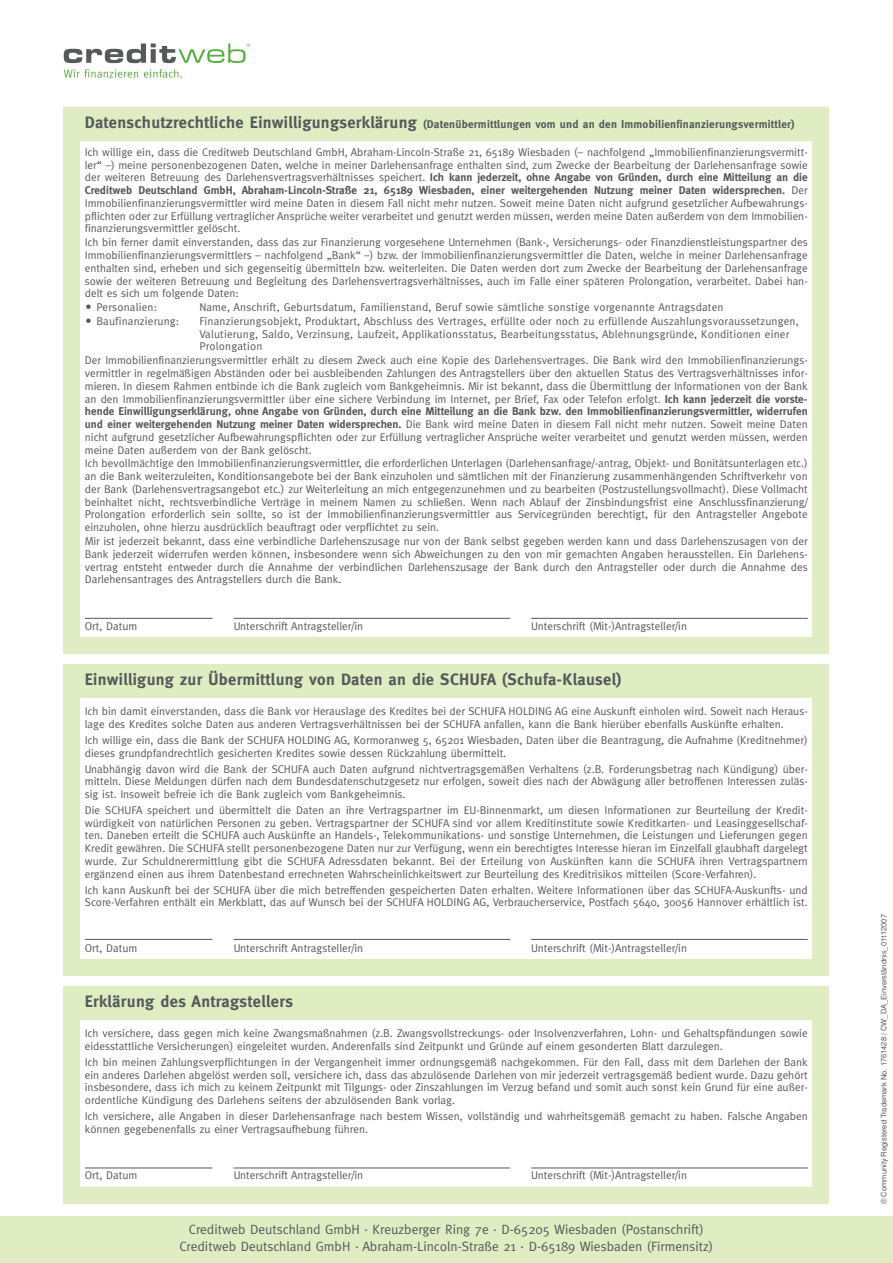
<style>
.page{position:relative;width:893px;height:1263px;background:#fff}
.page>*{position:absolute;margin:0;border:0;box-sizing:border-box;transform-origin:0 0}
.t1{font:700 16.5px "Meta";letter-spacing:.02em;color:#57585a}
.t2{font:13.5px/17px "Meta";color:#57585a;text-align:center}
.t3{font:11.25px/12.8px "Meta";color:#57585a;text-align:justify}
.t4{font:700 11.25px "Meta";letter-spacing:.02em;color:#57585a}
.t5{font:7.5px "Helvetica";color:#57585a}
.s1{font-size:16.5px}
.s2{font-weight:700}
.s3{font-family:"European Pi Three"}
</style>
<div class="page">
<div style="left:0;top:1217px;width:893px;height:46px;background:#e0edc3"></div>
<div style="left:64px;top:107px;width:765px;height:546px;background:#e0edc3"></div>
<div style="left:64px;top:986px;width:765px;height:218px;background:#e0edc3"></div>
<div style="left:81px;top:1020px;width:731px;height:167px;background:#fff"></div>
<div style="left:81px;top:141px;width:731px;height:495px;background:#fff"></div>
<hr style="left:85px;top:1167px;width:127px;height:1px;background:#57585a">
<hr style="left:85px;top:618px;width:127px;height:1px;background:#57585a">
<hr style="left:234px;top:1167px;width:276px;height:1px;background:#57585a">
<hr style="left:234px;top:618px;width:276px;height:1px;background:#57585a">
<hr style="left:531px;top:1167px;width:277px;height:1px;background:#57585a">
<div style="left:64px;top:664px;width:765px;height:311px;background:#e0edc3"></div>
<div style="left:81px;top:698px;width:731px;height:260px;background:#fff"></div>
<hr style="left:85px;top:939px;width:127px;height:1px;background:#57585a">
<hr style="left:234px;top:939px;width:276px;height:1px;background:#57585a">
<hr style="left:531px;top:939px;width:277px;height:1px;background:#57585a">
<hr style="left:531px;top:618px;width:277px;height:1px;background:#57585a">
<svg style="left:64px;top:44px;width:186px;height:19px"></svg>
<svg style="left:64px;top:69px;width:74px;height:9px"></svg>
<svg style="left:144px;top:69px;width:38px;height:9px"></svg>
<p class="t4" style="left:85px;top:120px;width:711px"><span class="s1">Datenschutzrechtliche Einwilligungserklärung</span> (Datenübermittlungen vom und an den Immobilienfinanzierungsvermittler)</p>
<p class="t3" style="left:85px;top:146px;width:724px">Ich willige ein, dass die Creditweb Deutschland GmbH, Abraham-Lincoln-Straße 21, 65189 Wiesbaden (– nachfolgend „Immobilienfinanzierungsvermitt&shy;ler“ –) meine personenbezogenen Daten, welche in meiner Darlehensanfrage enthalten sind, zum Zwecke der Bearbeitung der Darlehensanfrage sowie der weiteren Betreuung des Darlehensvertragsverhältnisses speichert. <span class="s2">Ich kann jederzeit, ohne Angabe von Gründen, durch eine Mitteilung an die Creditweb Deutschland GmbH, Abraham-Lincoln-Straße 21, 65189 Wiesbaden, einer weitergehenden Nutzung meiner Daten widersprechen.</span> Der Immobilienfinanzierungsvermittler wird meine Daten in diesem Fall nicht mehr nutzen. Soweit meine Daten nicht aufgrund gesetzlicher Aufbewahrungs&shy;pflichten oder zur Erfüllung vertraglicher Ansprüche weiter verarbeitet und genutzt werden müssen, werden meine Daten außerdem von dem Immobilien&shy;finanzierungsvermittler gelöscht.</p>
<p class="t3" style="left:85px;top:237px;width:724px">Ich bin ferner damit einverstanden, dass das zur Finanzierung vorgesehene Unternehmen (Bank-, Versicherungs- oder Finanzdienstleistungspartner des Immobilienfinanzierungsvermittlers – nachfolgend „Bank“ –) bzw. der Immobilienfinanzierungsvermittler die Daten, welche in meiner Darlehensanfrage enthalten sind, erheben und sich gegenseitig übermitteln bzw. weiterleiten. Die Daten werden dort zum Zwecke der Bearbeitung der Darlehensanfrage sowie der weiteren Betreuung und Begleitung des Darlehensvertragsverhältnisses, auch im Falle einer späteren Prolongation, verarbeitet. Dabei han&shy;delt es sich um folgende Daten:</p>
<p class="t3" style="left:85px;top:301px;width:74px"><span class="s3">-</span> Personalien:</p>
<p class="t3" style="left:200px;top:301px;width:525px">Name, Anschrift, Geburtsdatum, Familienstand, Beruf sowie sämtliche sonstige vorgenannte Antragsdaten</p>
<p class="t3" style="left:85px;top:315px;width:96px"><span class="s3">-</span> Baufinanzierung:</p>
<p class="t3" style="left:200px;top:315px;width:601px;text-align:left">Finanzierungsobjekt, Produktart, Abschluss des Vertrages, erfüllte oder noch zu erfüllende Auszahlungsvoraussetzungen,<br>Valutierung, Saldo, Verzinsung, Laufzeit, Applikationsstatus, Bearbeitungsstatus, Ablehnungsgründe, Konditionen einer<br>Prolongation</p>
<p class="t3" style="left:85px;top:355px;width:724px">Der Immobilienfinanzierungsvermittler erhält zu diesem Zweck auch eine Kopie des Darlehensvertrages. Die Bank wird den Immobilienfinanzierungs&shy;vermittler in regelmäßigen Abständen oder bei ausbleibenden Zahlungen des Antragstellers über den aktuellen Status des Vertragsverhältnisses infor&shy;mieren. In diesem Rahmen entbinde ich die Bank zugleich vom Bankgeheimnis. Mir ist bekannt, dass die Übermittlung der Informationen von der Bank an den Immobilienfinanzierungsvermittler über eine sichere Verbindung im Internet, per Brief, Fax oder Telefon erfolgt. <span class="s2">Ich kann jederzeit die vorste&shy;hende Einwilligungserklärung, ohne Angabe von Gründen, durch eine Mitteilung an die Bank bzw. den Immobilienfinanzierungsvermittler, widerrufen und einer weitergehenden Nutzung meiner Daten widersprechen.</span> Die Bank wird meine Daten in diesem Fall nicht mehr nutzen. Soweit meine Daten nicht aufgrund gesetzlicher Aufbewahrungspflichten oder zur Erfüllung vertraglicher Ansprüche weiter verarbeitet und genutzt werden müssen, werden meine Daten außerdem von der Bank gelöscht.</p>
<p class="t3" style="left:85px;top:458px;width:724px">Ich bevollmächtige den Immobilienfinanzierungsvermittler, die erforderlichen Unterlagen (Darlehensanfrage/-antrag, Objekt- und Bonitätsunterlagen etc.) an die Bank weiterzuleiten, Konditionsangebote bei der Bank einzuholen und sämtlichen mit der Finanzierung zusammenhängenden Schriftverkehr von der Bank (Darlehensvertragsangebot etc.) zur Weiterleitung an mich entgegenzunehmen und zu bearbeiten (Postzustellungsvollmacht). Diese Vollmacht beinhaltet nicht, rechtsverbindliche Verträge in meinem Namen zu schließen. Wenn nach Ablauf der Zinsbindungsfrist eine Anschlussfinanzierung/ Prolongation erforderlich sein sollte, so ist der Immobilienfinanzierungsvermittler aus Servicegründen berechtigt, für den Antragsteller Angebote einzuholen, ohne hierzu ausdrücklich beauftragt oder verpflichtet zu sein.</p>
<p class="t3" style="left:85px;top:535px;width:724px">Mir ist jederzeit bekannt, dass eine verbindliche Darlehenszusage nur von der Bank selbst gegeben werden kann und dass Darlehenszusagen von der Bank jederzeit widerrufen werden können, insbesondere wenn sich Abweichungen zu den von mir gemachten Angaben herausstellen. Ein Darlehens&shy;vertrag entsteht entweder durch die Annahme der verbindlichen Darlehenszusage der Bank durch den Antragsteller oder durch die Annahme des Darlehensantrages des Antragstellers durch die Bank.</p>
<p class="t3" style="left:85px;top:620px;width:54px">Ort, Datum</p>
<p class="t3" style="left:234px;top:620px;width:131px">Unterschrift Antragsteller/in</p>
<p class="t3" style="left:531px;top:620px;width:157px">Unterschrift (Mit-)Antragsteller/in</p>
<h1 class="t1" style="left:85px;top:673px;width:539px">Einwilligung zur Übermittlung von Daten an die SCHUFA (Schufa-Klausel)</h1>
<p class="t3" style="left:85px;top:705px;width:724px">Ich bin damit einverstanden, dass die Bank vor Herauslage des Kredites bei der SCHUFA HOLDING AG eine Auskunft einholen wird. Soweit nach Heraus&shy;lage des Kredites solche Daten aus anderen Vertragsverhältnissen bei der SCHUFA anfallen, kann die Bank hierüber ebenfalls Auskünfte erhalten.</p>
<p class="t3" style="left:85px;top:734px;width:724px">Ich willige ein, dass die Bank der SCHUFA HOLDING AG, Kormoranweg 5, 65201 Wiesbaden, Daten über die Beantragung, die Aufnahme (Kreditnehmer) dieses grundpfandrechtlich gesicherten Kredites sowie dessen Rückzahlung übermittelt.</p>
<p class="t3" style="left:85px;top:763px;width:724px">Unabhängig davon wird die Bank der SCHUFA auch Daten aufgrund nichtvertragsgemäßen Verhaltens (z.B. Forderungsbetrag nach Kündigung) über&shy;mitteln. Diese Meldungen dürfen nach dem Bundesdatenschutzgesetz nur erfolgen, soweit dies nach der Abwägung aller betroffenen Interessen zuläs&shy;sig ist. Insoweit befreie ich die Bank zugleich vom Bankgeheimnis.</p>
<p class="t3" style="left:85px;top:804px;width:724px">Die SCHUFA speichert und übermittelt die Daten an ihre Vertragspartner im EU-Binnenmarkt, um diesen Informationen zur Beurteilung der Kredit&shy;würdigkeit von natürlichen Personen zu geben. Vertragspartner der SCHUFA sind vor allem Kreditinstitute sowie Kreditkarten- und Leasinggesellschaf&shy;ten. Daneben erteilt die SCHUFA auch Auskünfte an Handels-, Telekommunikations- und sonstige Unternehmen, die Leistungen und Lieferungen gegen Kredit gewähren. Die SCHUFA stellt personenbezogene Daten nur zur Verfügung, wenn ein berechtigtes Interesse hieran im Einzelfall glaubhaft dargelegt wurde. Zur Schuldnerermittlung gibt die SCHUFA Adressdaten bekannt. Bei der Erteilung von Auskünften kann die SCHUFA ihren Vertragspartnern ergänzend einen aus ihrem Datenbestand errechneten Wahrscheinlichkeitswert zur Beurteilung des Kreditrisikos mitteilen (Score-Verfahren).</p>
<p class="t3" style="left:85px;top:884px;width:724px">Ich kann Auskunft bei der SCHUFA über die mich betreffenden gespeicherten Daten erhalten. Weitere Informationen über das SCHUFA-Auskunfts- und<br>Score-Verfahren enthält ein Merkblatt, das auf Wunsch bei der SCHUFA HOLDING AG, Verbraucherservice, Postfach 5640, 30056 Hannover erhältlich ist.</p>
<p class="t3" style="left:85px;top:942px;width:54px">Ort, Datum</p>
<p class="t3" style="left:234px;top:942px;width:131px">Unterschrift Antragsteller/in</p>
<p class="t3" style="left:531px;top:942px;width:157px">Unterschrift (Mit-)Antragsteller/in</p>
<h1 class="t1" style="left:85px;top:995px;width:210px">Erklärung des Antragstellers</h1>
<p class="t3" style="left:85px;top:1028px;width:724px">Ich versichere, dass gegen mich keine Zwangsmaßnahmen (z.B. Zwangsvollstreckungs- oder Insolvenzverfahren, Lohn- und Gehaltspfändungen sowie eidesstattliche Versicherungen) eingeleitet wurden. Anderenfalls sind Zeitpunkt und Gründe auf einem gesonderten Blatt darzulegen.</p>
<p class="t3" style="left:85px;top:1056px;width:724px">Ich bin meinen Zahlungsverpflichtungen in der Vergangenheit immer ordnungsgemäß nachgekommen. Für den Fall, dass mit dem Darlehen der Bank ein anderes Darlehen abgelöst werden soll, versichere ich, dass das abzulösende Darlehen von mir jederzeit vertragsgemäß bedient wurde. Dazu gehört insbesondere, dass ich mich zu keinem Zeitpunkt mit Tilgungs- oder Zinszahlungen im Verzug befand und somit auch sonst kein Grund für eine außer&shy;ordentliche Kündigung des Darlehens seitens der abzulösenden Bank vorlag.</p>
<p class="t3" style="left:85px;top:1110px;width:724px">Ich versichere, alle Angaben in dieser Darlehensanfrage nach bestem Wissen, vollständig und wahrheitsgemäß gemacht zu haben. Falsche Angaben können gegebenenfalls zu einer Vertragsaufhebung führen.</p>
<p class="t3" style="left:85px;top:1169px;width:54px">Ort, Datum</p>
<p class="t3" style="left:234px;top:1169px;width:131px">Unterschrift Antragsteller/in</p>
<p class="t3" style="left:531px;top:1169px;width:157px">Unterschrift (Mit-)Antragsteller/in</p>
<p class="t2" style="left:179px;top:1221px;width:535px">Creditweb Deutschland GmbH · Kreuzberger Ring 7e · D-65205 Wiesbaden (Postanschrift)<br>Creditweb Deutschland GmbH · Abraham-Lincoln-Straße 21 · D-65189 Wiesbaden (Firmensitz)</p>
<p class="t5" style="left:881px;top:1204px;width:291px;rotate:-90deg">® Community Registered Trademark No. 1761428 / CW_DA_Einverständnis_01112007</p>
</div>
